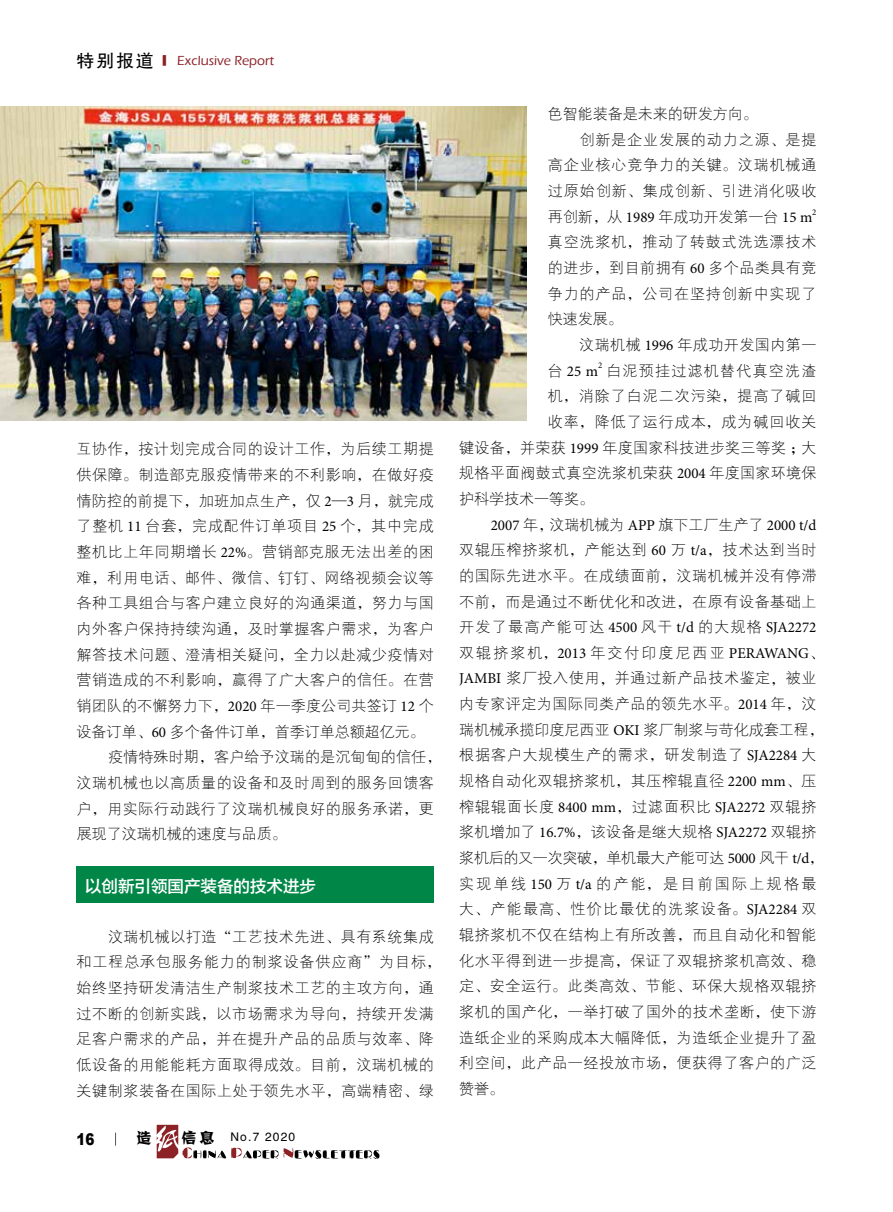
<style>
.page{position:relative;width:893px;height:1212px;background:#fff}
.page>*{position:absolute;margin:0;border:0;box-sizing:border-box;transform-origin:0 0}
.t1{font:16.5px "FZLTZHK GBK1 0";color:#fff}
.t2{font:900 16.2px "Arial";color:#000;scale:.83 1}
.t3{font:15px/25.7px "FZXDXK GBK1 0";letter-spacing:.04em;color:#000}
.t4{font:15px "FZXDXK GBK1 0";color:#000}
.t5{font:15px "FZXDXK GBK1 0";letter-spacing:.02em;color:#000}
.t6{font:15px "FZXDXK GBK1 0";letter-spacing:.065em;color:#000}
.t7{font:15px "FZXDXK GBK1 0";letter-spacing:.01em;color:#000}
.t8{font:15px "FZXDXK GBK1 0";letter-spacing:.06em;color:#000}
.t9{font:15px "Minion Pro";color:#000}
.t10{font:15px "FZXDXK GBK1 0";letter-spacing:.085em;color:#000}
.t11{font:15px "FZJZK GBK1 0";color:#000}
.t12{font:500 13.5px "Eras ITC";color:#8c2126}
.t13{font:12px "FZHTK GBK1 0";letter-spacing:.1em;color:#000}
.t14{font:8.7px "Minion Pro";color:#000}
.s1{font-family:"FZHTK GBK1 0";font-weight:400;font-size:18px;color:#000}
.s2{font-family:"FZHTK GBK1 0";font-weight:400}
.s3{font-family:"FZSYK GBK1 0"}
.s4{font-family:"Minion Pro"}
.s5{font-family:"FZJZK GBK1 0";font-size:15px}
.s6{font-family:"FZXDXK GBK1 0"}
</style>
<div class="page">
<svg style="left:156px;top:1125px;width:223px;height:34px"></svg>
<svg style="left:115px;top:1132px;width:1px;height:13px"></svg>
<div style="left:77px;top:866px;width:357px;height:37px;background:#008748"></div>
<img style="left:0;top:106px;width:527px;height:315px">
<p class="t12" style="left:77px;top:53px;width:199px"><span class="s1">特别报道</span> <span class="s2">■</span> Exclusive Report</p>
<p class="t3" style="left:77px;top:437px;width:359px">互协作<span class="s3">，</span>按计划完成合同的设计工作<span class="s3">，</span>为后续工期提</p>
<p class="t3" style="left:77px;top:462px;width:359px">供保障<span class="s3">。</span>制造部克服疫情带来的不利影响<span class="s3">，</span>在做好疫</p>
<p class="t5" style="left:77px;top:492px;width:359px">情防控的前提下<span class="s3">，</span>加班加点生产<span class="s3">，</span>仅 <span class="s4">2</span><span class="s3">—</span><span class="s4">3</span> 月<span class="s3">，</span>就完成</p>
<p class="t3" style="left:77px;top:514px;width:359px">了整机 <span class="s4">11</span> 台套<span class="s3">，</span>完成配件订单项目 <span class="s4">25</span> 个<span class="s3">，</span>其中完成</p>
<p class="t3" style="left:77px;top:539px;width:359px">整机比上年同期增长 <span class="s4">22%</span><span class="s3">。</span>营销部克服无法出差的困</p>
<p class="t3" style="left:77px;top:565px;width:359px">难<span class="s3">，</span>利用电话<span class="s3">、</span>邮件<span class="s3">、</span>微信<span class="s3">、</span>钉钉<span class="s3">、</span>网络视频会议等</p>
<p class="t3" style="left:77px;top:591px;width:359px">各种工具组合与客户建立良好的沟通渠道<span class="s3">，</span>努力与国</p>
<p class="t3" style="left:77px;top:616px;width:359px">内外客户保持持续沟通<span class="s3">，</span>及时掌握客户需求<span class="s3">，</span>为客户</p>
<p class="t3" style="left:77px;top:642px;width:359px">解答技术问题<span class="s3">、</span>澄清相关疑问<span class="s3">，</span>全力以赴减少疫情对</p>
<p class="t3" style="left:77px;top:668px;width:359px">营销造成的不利影响<span class="s3">，</span>赢得了广大客户的信任<span class="s3">。</span>在营</p>
<p class="t7" style="left:77px;top:698px;width:359px">销团队的不懈努力下<span class="s3">，</span><span class="s4">2020</span> 年一季度公司共签订 <span class="s4">12</span> 个</p>
<p class="t4" style="left:77px;top:723px;width:350px">设备订单<span class="s3">、</span><span class="s4">60</span> 多个备件订单<span class="s3">，</span>首季订单总额超亿元<span class="s3">。</span></p>
<p class="t7" style="left:108px;top:749px;width:335px">疫情特殊时期<span class="s3">，</span>客户给予汶瑞的是沉甸甸的信任<span class="s3">，</span></p>
<p class="t3" style="left:77px;top:770px;width:359px">汶瑞机械也以高质量的设备和及时周到的服务回馈客</p>
<p class="t3" style="left:77px;top:796px;width:359px">户<span class="s3">，</span>用实际行动践行了汶瑞机械良好的服务承诺<span class="s3">，</span>更</p>
<p class="t4" style="left:77px;top:826px;width:211px">展现了汶瑞机械的速度与品质<span class="s3">。</span></p>
<p class="t1" style="left:85px;top:877px;width:232px">以创新引领国产装备的技术进步</p>
<p class="t3" style="left:77px;top:924px;width:366px;text-indent:31px">汶瑞机械以打造<span class="s3">“</span>工艺技术先进<span class="s3">、</span>具有系统集成和工程总承包服务能力的制浆设备供应商<span class="s3">”</span>为目标<span class="s3">，</span>始终坚持研发清洁生产制浆技术工艺的主攻方向<span class="s3">，</span>通过不断的创新实践<span class="s3">，</span>以市场需求为导向<span class="s3">，</span>持续开发满足客户需求的产品<span class="s3">，</span>并在提升产品的品质与效率<span class="s3">、</span>降低设备的用能能耗方面取得成效<span class="s3">。</span>目前<span class="s3">，</span>汶瑞机械的关键制浆装备在国际上处于领先水平<span class="s3">，</span>高端精密<span class="s3">、</span>绿</p>
<p class="t2" style="left:77px;top:1127px;width:23px">16</p>
<p class="t11" style="left:137px;top:1128px;width:16px">造</p>
<p class="t13" style="left:182px;top:1130px;width:115px"><span class="s5">信息</span> No.7 2020</p>
<p class="t4" style="left:548px;top:106px;width:211px">色智能装备是未来的研发方向<span class="s3">。</span></p>
<p class="t8" style="left:579px;top:131px;width:239px">创新是企业发展的动力之源<span class="s3">、</span>是提</p>
<p class="t8" style="left:548px;top:157px;width:270px">高企业核心竞争力的关键<span class="s3">。</span>汶瑞机械通</p>
<p class="t6" style="left:548px;top:183px;width:270px">过原始创新<span class="s3">、</span>集成创新<span class="s3">、</span>引进消化吸收</p>
<p class="t4" style="left:548px;top:208px;width:266px">再创新<span class="s3">，</span>从 <span class="s4">1989</span> 年成功开发第一台 <span class="s4">15 m</span></p>
<p class="t14" style="left:812px;top:206px;width:6px">2</p>
<p class="t3" style="left:548px;top:230px;width:270px;text-align:justify">真空洗浆机<span class="s3">，</span>推动了转鼓式洗选漂技术的进步<span class="s3">，</span>到目前拥有 <span class="s4">60</span> 多个品类具有竞争力的产品<span class="s3">，</span>公司在坚持创新中实现了快速发展<span class="s3">。</span></p>
<p class="t3" style="left:579px;top:332px;width:239px">汶瑞机械 <span class="s4">1996</span> 年成功开发国内第一</p>
<p class="t9" style="left:548px;top:361px;width:52px"><span class="s6">台</span> 25 m</p>
<p class="t14" style="left:598px;top:360px;width:6px">2</p>
<p class="t10" style="left:606px;top:362px;width:212px">白泥预挂过滤机替代真空洗渣</p>
<p class="t6" style="left:548px;top:388px;width:270px">机<span class="s3">，</span>消除了白泥二次污染<span class="s3">，</span>提高了碱回</p>
<p class="t6" style="left:548px;top:414px;width:270px">收率<span class="s3">，</span>降低了运行成本<span class="s3">，</span>成为碱回收关</p>
<p class="t5" style="left:459px;top:439px;width:359px">键设备<span class="s3">，</span>并荣获 <span class="s4">1999</span> 年度国家科技进步奖三等奖<span class="s3">；</span>大</p>
<p class="t5" style="left:459px;top:465px;width:359px">规格平面阀鼓式真空洗浆机荣获 <span class="s4">2004</span> 年度国家环境保</p>
<p class="t4" style="left:459px;top:491px;width:136px">护科学技术一等奖<span class="s3">。</span></p>
<p class="t9" style="left:491px;top:515px;width:327px">2007 <span class="s6">年</span><span class="s3">，</span><span class="s6">汶瑞机械为</span> APP <span class="s6">旗下工厂生产了</span> 2000 t/d</p>
<p class="t3" style="left:459px;top:538px;width:366px">双辊压榨挤浆机<span class="s3">，</span>产能达到 <span class="s4">60</span> 万 <span class="s4">t/a</span><span class="s3">，</span>技术达到当时的国际先进水平<span class="s3">。</span>在成绩面前<span class="s3">，</span>汶瑞机械并没有停滞不前<span class="s3">，</span>而是通过不断优化和改进<span class="s3">，</span>在原有设备基础上开发了最高产能可达 <span class="s4">4500</span> 风干 <span class="s4">t/d</span> 的大规格 <span class="s4">SJA2272</span>双辊挤浆机<span class="s3">，</span><span class="s4">2013</span> 年交付印度尼西亚 <span class="s4">PERAWANG</span><span class="s3">、<br></span><span class="s4">JAMBI</span> 浆厂投入使用<span class="s3">，</span>并通过新产品技术鉴定<span class="s3">，</span>被业内专家评定为国际同类产品的领先水平<span class="s3">。</span><span class="s4">2014</span> 年<span class="s3">，</span>汶瑞机械承揽印度尼西亚 <span class="s4">OKI</span> 浆厂制浆与苛化成套工程<span class="s3">，</span>根据客户大规模生产的需求<span class="s3">，</span>研发制造了 <span class="s4">SJA2284</span> 大规格自动化双辊挤浆机<span class="s3">，</span>其压榨辊直径 <span class="s4">2200 mm</span><span class="s3">、</span>压榨辊辊面长度 <span class="s4">8400 mm</span><span class="s3">，</span>过滤面积比 <span class="s4">SJA2272</span> 双辊挤浆机增加了 <span class="s4">16.7%</span><span class="s3">，</span>该设备是继大规格 <span class="s4">SJA2272</span> 双辊挤浆机后的又一次突破<span class="s3">，</span>单机最大产能可达 <span class="s4">5000</span> 风干 <span class="s4">t/d</span><span class="s3">，</span>实现单线 <span class="s4">150</span> 万 <span class="s4">t/a</span> 的产能<span class="s3">，</span>是目前国际上规格最大<span class="s3">、</span>产能最高<span class="s3">、</span>性价比最优的洗浆设备<span class="s3">。</span><span class="s4">SJA2284</span> 双辊挤浆机不仅在结构上有所改善<span class="s3">，</span>而且自动化和智能化水平得到进一步提高<span class="s3">，</span>保证了双辊挤浆机高效<span class="s3">、</span>稳定<span class="s3">、</span>安全运行<span class="s3">。</span>此类高效<span class="s3">、</span>节能<span class="s3">、</span>环保大规格双辊挤浆机的国产化<span class="s3">，</span>一举打破了国外的技术垄断<span class="s3">，</span>使下游造纸企业的采购成本大幅降低<span class="s3">，</span>为造纸企业提升了盈利空间<span class="s3">，</span>此产品一经投放市场<span class="s3">，</span>便获得了客户的广泛赞誉<span class="s3">。</span></p>
</div>
